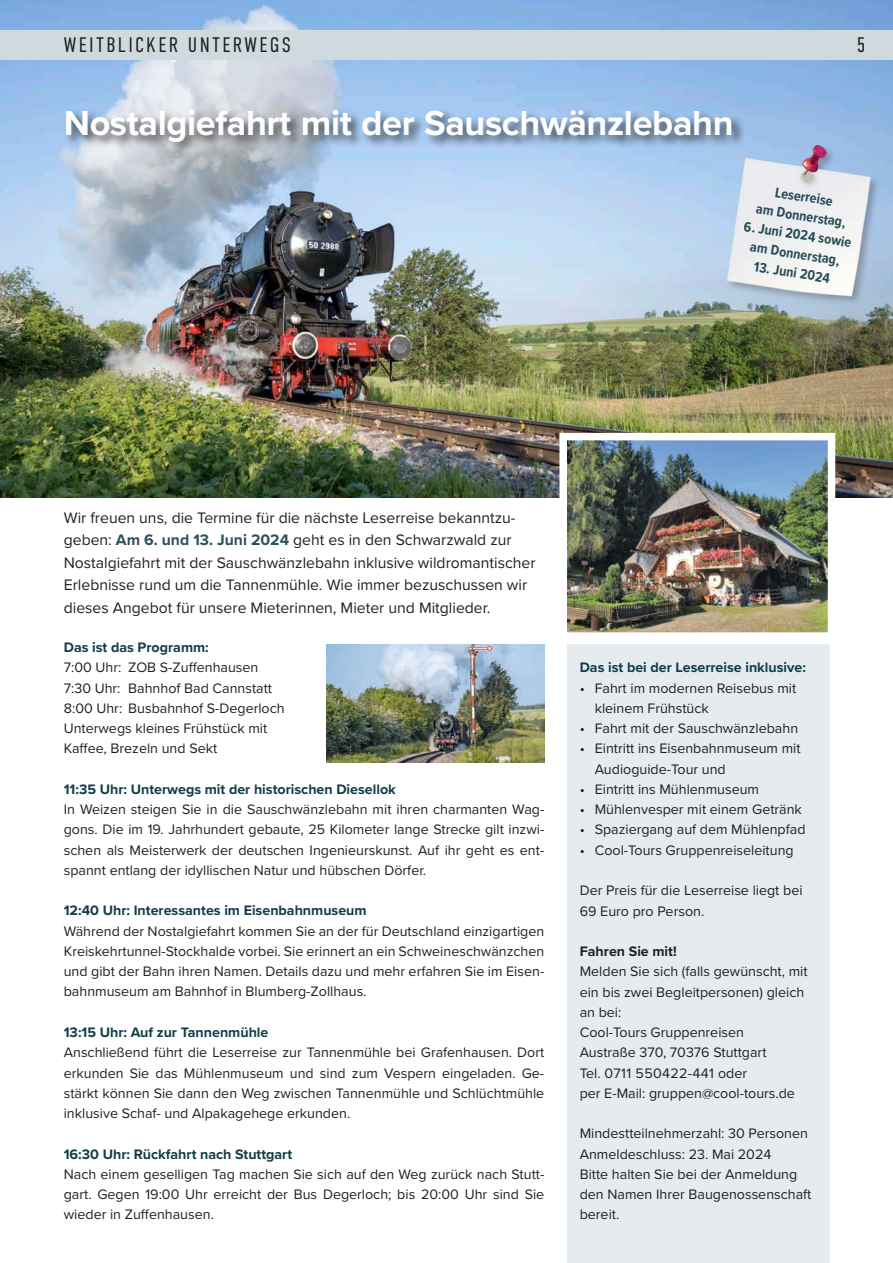
<style>
.page{position:relative;width:893px;height:1263px;background:#fff}
.page>*{position:absolute;margin:0;border:0;box-sizing:border-box;transform-origin:0 0}
.t1{font:700 36px "Proxima Nova";letter-spacing:-.01em;color:#fff}
.t2{font:300 21px "DIN Condensed";letter-spacing:.11em;color:#231f20}
.t3{font:15.75px/22.5px "Proxima Nova";color:#231f20}
.t4{font:700 14.4px/19.2px "Proxima Nova Cond";color:#2a505c;text-align:center}
.t5{font:14.25px/20.2px "Proxima Nova";color:#231f20}
.t6{font:700 14.25px "Proxima Nova";color:#123e48}
.t7{font:700 14.25px "Proxima Nova";color:#231f20}
.s1{font-weight:700;color:#2a505c}
</style>
<div class="page">
<img style="left:0;top:0;width:893px;height:497px">
<div style="left:0;top:30px;width:893px;height:30px;background:#cfdadf"></div>
<div style="left:64px;top:108px;width:681px;height:48px;background:#231f20;opacity:.75"></div>
<div style="left:567px;top:644px;width:262px;height:619px;background:#e5ebee"></div>
<div style="left:726px;top:144px;width:155px;height:162px;background:#231f20;opacity:.3"></div>
<img style="left:727px;top:146px;width:150px;height:156px">
<img style="left:556px;top:429px;width:283px;height:204px">
<img style="left:326px;top:644px;width:218px;height:119px">
<h2 class="t2" style="left:64px;top:33px;width:228px">WEITBLICKER UNTERWEGS</h2>
<h2 class="t2" style="left:857px;top:33px;width:10px">5</h2>
<h1 class="t1" style="left:64px;top:96px;width:671px">Nostalgiefahrt mit der Sauschwänzlebahn</h1>
<p class="t4" style="left:761px;top:179px;width:92px;rotate:9deg">Leserreise<br>am Donnerstag,</p>
<p class="t4" style="left:746px;top:216px;width:110px;rotate:9deg">6. Juni 2024 sowie am Donnerstag,</p>
<p class="t4" style="left:755px;top:256px;width:78px;rotate:9deg">13. Juni 2024</p>
<p class="t3" style="left:64px;top:506px;width:473px">Wir freuen uns, die Termine für die nächste Leserreise bekanntzu&shy;geben: <span class="s1">Am 6. und 13. Juni 2024</span> geht es in den Schwarzwald zur Nostalgiefahrt mit der Sauschwänzlebahn inklusive wildromantischer Erlebnisse rund um die Tannenmühle. Wie immer bezuschussen wir dieses Angebot für unsere Mieterinnen, Mieter und Mitglieder.</p>
<p class="t6" style="left:64px;top:637px;width:147px">Das ist das Programm:</p>
<p class="t5" style="left:64px;top:657px;width:222px">7:00 Uhr: ZOB S-Zuffenhausen<br>7:30 Uhr: Bahnhof Bad Cannstatt<br>8:00 Uhr: Busbahnhof S-Degerloch<br>Unterwegs kleines Frühstück mit<br>Kaffee, Brezeln und Sekt</p>
<p class="t6" style="left:64px;top:779px;width:334px">11:35 Uhr: Unterwegs mit der historischen Diesellok</p>
<p class="t5" style="left:64px;top:799px;width:482px;text-align:justify">In Weizen steigen Sie in die Sauschwänzlebahn mit ihren charmanten Wag&shy;gons. Die im 19. Jahrhundert gebaute, 25 Kilometer lange Strecke gilt inzwi&shy;schen als Meisterwerk der deutschen Ingenieurskunst. Auf ihr geht es ent&shy;spannt entlang der idyllischen Natur und hübschen Dörfer.</p>
<p class="t6" style="left:64px;top:900px;width:304px">12:40 Uhr: Interessantes im Eisenbahnmuseum</p>
<p class="t5" style="left:64px;top:920px;width:482px;text-align:justify">Während der Nostalgiefahrt kommen Sie an der für Deutschland einzigartigen Kreiskehrtunnel-Stockhalde vorbei. Sie erinnert an ein Schweineschwänzchen und gibt der Bahn ihren Namen. Details dazu und mehr erfahren Sie im Eisen&shy;bahnmuseum am Bahnhof in Blumberg-Zollhaus.</p>
<p class="t6" style="left:64px;top:1021px;width:206px">13:15 Uhr: Auf zur Tannenmühle</p>
<p class="t5" style="left:64px;top:1042px;width:482px;text-align:justify">Anschließend führt die Leserreise zur Tannenmühle bei Grafenhausen. Dort erkunden Sie das Mühlenmuseum und sind zum Vespern eingeladen. Ge&shy;stärkt können Sie dann den Weg zwischen Tannenmühle und Schlüchtmühle inklusive Schaf- und Alpakagehege erkunden.</p>
<p class="t6" style="left:64px;top:1143px;width:230px">16:30 Uhr: Rückfahrt nach Stuttgart</p>
<p class="t5" style="left:64px;top:1163px;width:482px;text-align:justify">Nach einem geselligen Tag machen Sie sich auf den Weg zurück nach Stutt&shy;gart. Gegen 19:00 Uhr erreicht der Bus Degerloch; bis 20:00 Uhr sind Sie wieder in Zuffenhausen.</p>
<p class="t6" style="left:580px;top:657px;width:228px">Das ist bei der Leserreise inklusive:</p>
<p class="t5" style="left:595px;top:677px;width:203px;text-indent:-15px">• Fahrt im modernen Reisebus mit kleinem Frühstück</p>
<p class="t5" style="left:580px;top:718px;width:220px">• Fahrt mit der Sauschwänzlebahn</p>
<p class="t5" style="left:595px;top:738px;width:207px;text-indent:-15px">• Eintritt ins Eisenbahnmuseum mit<br>Audioguide-Tour und</p>
<p class="t5" style="left:580px;top:778px;width:181px">• Eintritt ins Mühlenmuseum</p>
<p class="t5" style="left:580px;top:799px;width:224px">• Mühlenvesper mit einem Getränk</p>
<p class="t5" style="left:580px;top:819px;width:227px">• Spaziergang auf dem Mühlenpfad</p>
<p class="t5" style="left:580px;top:839px;width:215px">• Cool-Tours Gruppenreiseleitung</p>
<p class="t5" style="left:580px;top:880px;width:224px">Der Preis für die Leserreise liegt bei<br>69 Euro pro Person.</p>
<p class="t7" style="left:580px;top:941px;width:98px">Fahren Sie mit!</p>
<p class="t5" style="left:580px;top:961px;width:229px">Melden Sie sich (falls gewünscht, mit ein bis zwei Begleitpersonen) gleich an bei:<br>Cool-Tours Gruppenreisen<br>Austraße 370, 70376 Stuttgart<br>Tel. 0711 550422-441 oder<br>per E-Mail: gruppen@cool-tours.de</p>
<p class="t5" style="left:580px;top:1123px;width:233px">Mindestteilnehmerzahl: 30 Personen<br>Anmeldeschluss: 23. Mai 2024<br>Bitte halten Sie bei der Anmeldung den Namen Ihrer Baugenossenschaft bereit.</p>
</div>
